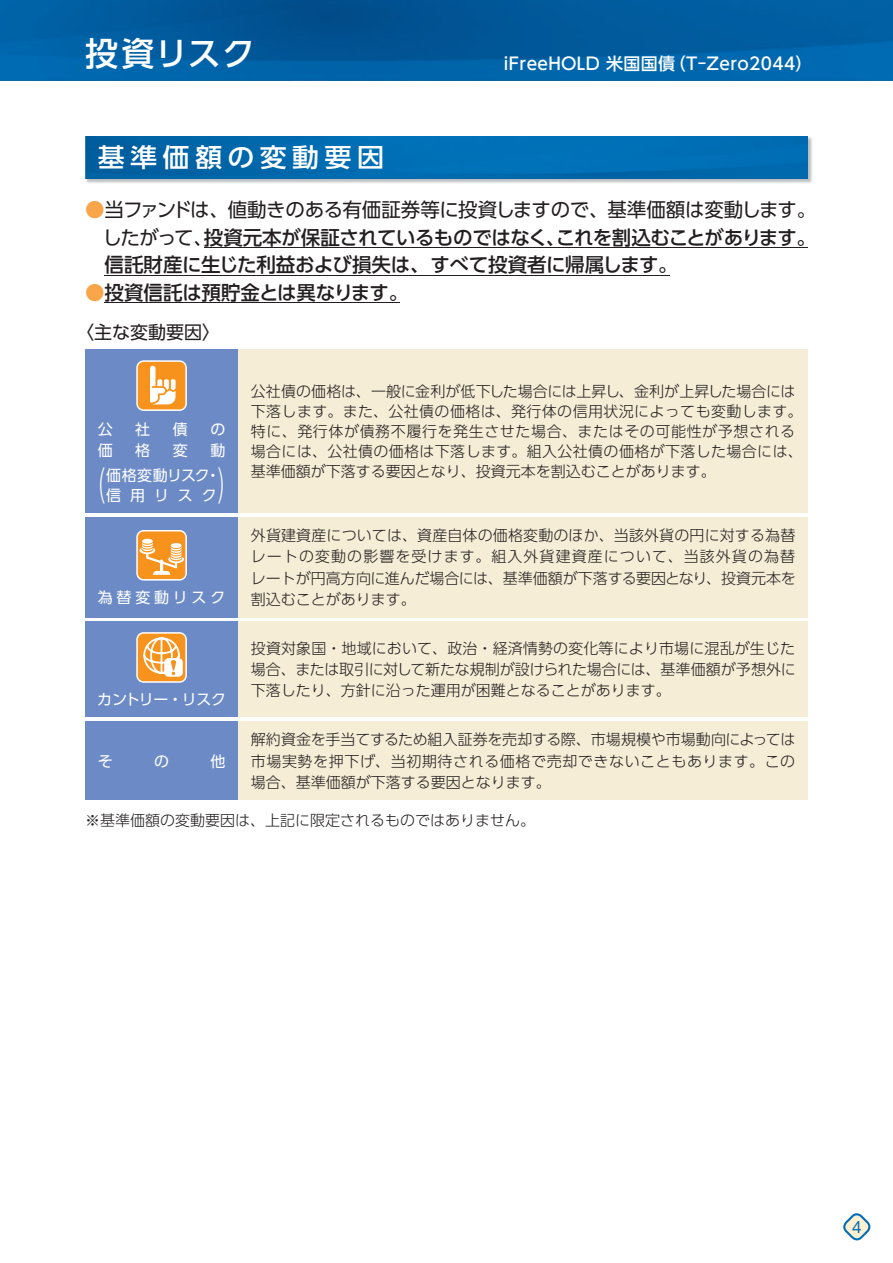
<style>
.page{position:relative;width:893px;height:1263px;background:#fff}
.page>*{position:absolute;margin:0;border:0;box-sizing:border-box;transform-origin:0 0}
.t1{font:300 38.25px "UD Shin Go Pro";color:#fff;scale:.5 1}
.t2{font:500 33px "UD Shin Go Pro";letter-spacing:.025em;color:#fff}
.t3{font:500 25.65px "UD Shin Go Pro";letter-spacing:.2em;color:#fff;scale:1.05 1}
.t4{font:500 19.5px "UD Shin Go Pro";letter-spacing:-.015em;color:#231f20}
.t5{font:19.5px "UD Shin Go Pro";letter-spacing:-.025em;color:#231f20}
.t6{font:18px "UD Shin Go Pro";color:#231f20}
.t7{font:500 16.95px "UD Shin Go Pro";letter-spacing:.02em;color:#fff}
.t8{font:300 15px/21.3px "UD Shin Go Pro";color:#231f20;text-align:justify}
.t9{font:300 15px/20.2px "UD Shin Go Pro";letter-spacing:.025em;color:#231f20}
.t10{font:15px "UD Shin Go Pro";letter-spacing:.035em;color:#fff}
.t11{font:15px/25.5px "UD Shin Go Pro";letter-spacing:-.005em;color:#fff}
.t12{font:15px "UD Shin Go Pro";letter-spacing:-.03em;color:#fff}
.t13{font:15px "UD Shin Go Pro";letter-spacing:.25em;color:#fff}
.t14{font:15px "UD Shin Go Pro";color:#006cb7}
.s1{color:#f9a64a}
.s2{font-weight:400}
.s3{font-weight:400;color:#f9a64a}
</style>
<div class="page">
<svg style="left:843px;top:1213px;width:28px;height:28px"></svg>
<img style="left:0;top:0;width:893px;height:81px">
<hr style="left:204px;top:247px;width:604px;height:1px;background:#231f20">
<hr style="left:105px;top:275px;width:565px;height:1px;background:#231f20">
<hr style="left:105px;top:302px;width:295px;height:1px;background:#231f20">
<img style="left:86px;top:137px;width:726px;height:46px">
<img style="left:85px;top:136px;width:723px;height:43px">
<div style="left:85px;top:350px;width:153px;height:163px;background:#6c8bc6"></div>
<div style="left:238px;top:350px;width:570px;height:163px;background:#f6edd6"></div>
<svg style="left:136px;top:360px;width:51px;height:51px;background:#f4b56b"></svg>
<div style="left:85px;top:517px;width:153px;height:100px;background:#6c8bc6"></div>
<div style="left:238px;top:517px;width:570px;height:100px;background:#f6edd6"></div>
<svg style="left:136px;top:530px;width:51px;height:50px;background:#f5b05f"></svg>
<div style="left:85px;top:621px;width:153px;height:96px;background:#6c8bc6"></div>
<div style="left:238px;top:621px;width:570px;height:96px;background:#f6edd6"></div>
<svg style="left:136px;top:632px;width:51px;height:51px;background:#f5ba76"></svg>
<div style="left:85px;top:721px;width:153px;height:79px;background:#6c8bc6"></div>
<div style="left:238px;top:721px;width:570px;height:79px;background:#f6edd6"></div>
<h2 class="t2" style="left:85px;top:26px;width:171px">投資リスク</h2>
<p class="t7" style="left:504px;top:50px;width:310px">iFreeHOLD 米国国債（T-Zero2044）</p>
<h3 class="t3" style="left:98px;top:137px;width:274px">基準価額の変動要因</h3>
<h3 class="t5" style="left:85px;top:194px;width:733px"><span class="s1">●</span>当ファンドは、値動きのある有価証券等に投資しますので、基準価額は変動します。</h3>
<h3 class="t4" style="left:85px;top:221px;width:732px"><span class="s2">　したがって、</span>投資元本が保証されているものではなく、これを割込むことがあります。</h3>
<h3 class="t4" style="left:105px;top:249px;width:575px">信託財産に生じた利益および損失は、すべて投資者に帰属します。</h3>
<h3 class="t4" style="left:85px;top:277px;width:325px"><span class="s3">●</span>投資信託は預貯金とは異なります。</h3>
<p class="t6" style="left:76px;top:318px;width:145px">〈主な変動要因〉</p>
<p class="t10" style="left:98px;top:417px;width:16px">公</p>
<p class="t10" style="left:135px;top:417px;width:16px">社</p>
<p class="t10" style="left:173px;top:417px;width:16px">債</p>
<p class="t10" style="left:210px;top:417px;width:16px">の</p>
<p class="t10" style="left:98px;top:438px;width:16px">価</p>
<p class="t10" style="left:135px;top:438px;width:16px">格</p>
<p class="t10" style="left:173px;top:438px;width:16px">変</p>
<p class="t11" style="left:106px;top:437px;width:121px;text-indent:104px">動価格変動リスク・</p>
<h1 class="t1" style="left:86px;top:455px;width:40px">（</h1>
<h1 class="t1" style="left:218px;top:455px;width:40px">）</h1>
<p class="t10" style="left:106px;top:483px;width:112px">信用リスク</p>
<p class="t13" style="left:98px;top:585px;width:129px">為替変動リスク</p>
<p class="t12" style="left:97px;top:687px;width:130px">カントリー・リスク</p>
<p class="t9" style="left:251px;top:380px;width:553px">公社債の価格は、一般に金利が低下した場合には上昇し、金利が上昇した場合には下落します。また、公社債の価格は、発行体の信用状況によっても変動します。特に、発行体が債務不履行を発生させた場合、またはその可能性が予想される場合には、公社債の価格は下落します。組入公社債の価格が下落した場合には、基準価額が下落する要因となり、投資元本を割込むことがあります。</p>
<p class="t8" style="left:251px;top:524px;width:546px">外貨建資産については、資産自体の価格変動のほか、当該外貨の円に対する為替レートの変動の影響を受けます。組入外貨建資産について、当該外貨の為替レートが円高方向に進んだ場合には、基準価額が下落する要因となり、投資元本を割込むことがあります。</p>
<p class="t8" style="left:251px;top:637px;width:546px">投資対象国・地域において、政治・経済情勢の変化等により市場に混乱が生じた場合、または取引に対して新たな規制が設けられた場合には、基準価額が予想外に下落したり、方針に沿った運用が困難となることがあります。</p>
<p class="t8" style="left:251px;top:728px;width:546px">解約資金を手当てするため組入証券を売却する際、市場規模や市場動向によっては市場実勢を押下げ、当初期待される価格で売却できないこともあります。この場合、基準価額が下落する要因となります。</p>
<p class="t8" style="left:85px;top:809px;width:452px">※基準価額の変動要因は、上記に限定されるものではありません。</p>
<p class="t10" style="left:98px;top:749px;width:16px">そ</p>
<p class="t10" style="left:154px;top:749px;width:16px">の</p>
<p class="t10" style="left:210px;top:749px;width:16px">他</p>
<p class="t14" style="left:852px;top:1215px;width:11px">4</p>
</div>
